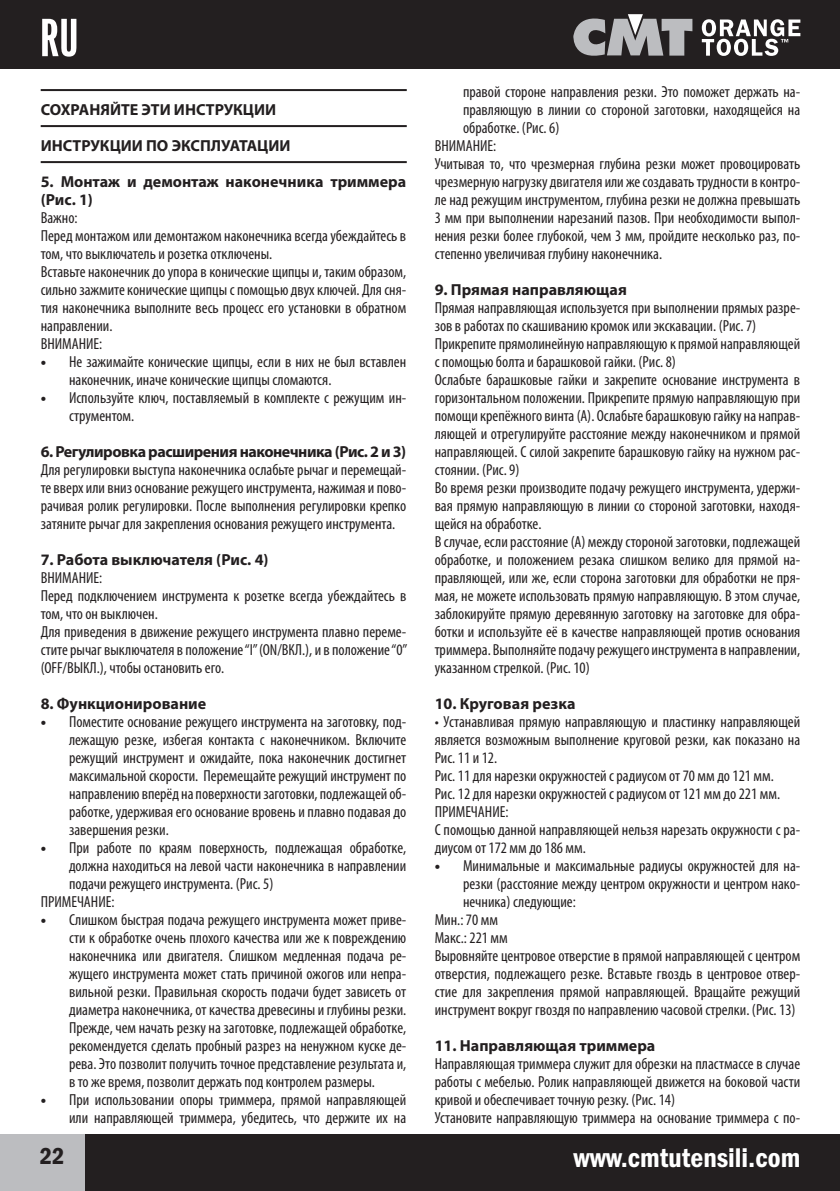
<style>
.page{position:relative;width:840px;height:1191px;background:#fff}
.page>*{position:absolute;margin:0;border:0;box-sizing:border-box;transform-origin:0 0}
.t1{font:56px "Franklin Gothic Demi X Cmpr";color:#fff}
.t2{font:600 condensed 28px "Franklin Gothic";color:#fff}
.t3{font:600 condensed 24px "Franklin Gothic";color:#231f20}
.t4{font:condensed 16px/18px "Myriad Pro";color:#231f20}
.t5{font:700 16px/18px "Myriad Pro";color:#231f20}
.t6{font:700 16px "Myriad Pro";letter-spacing:-.03em;color:#231f20}
.s1{font-weight:700;font-stretch:normal}
</style>
<div class="page">
<div style="left:0;top:0;width:839px;height:68px;background:#231f20"></div>
<svg style="left:701px;top:19px;width:99px;height:37px"></svg>
<svg style="left:573px;top:14px;width:119px;height:42px"></svg>
<div style="left:0;top:1134px;width:85px;height:57px;background:#bcbdc0"></div>
<div style="left:85px;top:1134px;width:754px;height:57px;background:#231f20"></div>
<hr style="left:41px;top:89px;width:365px;height:2px;background:#231f20">
<hr style="left:41px;top:125px;width:365px;height:2px;background:#231f20">
<hr style="left:41px;top:161px;width:365px;height:2px;background:#231f20">
<h1 class="t1" style="left:40px;top:7px;width:41px">RU</h1>
<p class="t5" style="left:41px;top:100px;width:237px">СОХРАНЯЙТЕ ЭТИ ИНСТРУКЦИИ</p>
<p class="t5" style="left:41px;top:136px;width:251px">ИНСТРУКЦИИ ПО ЭКСПЛУАТАЦИИ</p>
<p class="t5" style="left:41px;top:172px;width:367px">5. Монтаж и демонтаж наконечника триммера (Рис. 1)</p>
<p class="t4" style="left:41px;top:209px;width:367px">Важно:<br>Перед монтажом или демонтажом наконечника всегда убеждайтесь в том, что выключатель и розетка отключены.<br>Вставьте наконечник до упора в конические щипцы и, таким образом, сильно зажмите конические щипцы с помощью двух ключей. Для сня&shy;тия наконечника выполните весь процесс его установки в обратном направлении.<br>ВНИМАНИЕ:</p>
<p class="t4" style="left:69px;top:353px;width:338px;text-indent:-28px"><span class="s1">•</span> Не зажимайте конические щипцы, если в них не был вставлен наконечник, иначе конические щипцы сломаются.</p>
<p class="t4" style="left:69px;top:389px;width:338px;text-indent:-28px"><span class="s1">•</span> Используйте ключ, поставляемый в комплекте с режущим ин&shy;струментом.</p>
<p class="t6" style="left:41px;top:441px;width:367px">6. Регулировка расширения наконечника (Рис. 2 и 3)</p>
<p class="t4" style="left:41px;top:461px;width:367px;text-align:justify">Для регулировки выступа наконечника ослабьте рычаг и перемещай&shy;те вверх или вниз основание режущего инструмента, нажимая и пово&shy;рачивая ролик регулировки. После выполнения регулировки крепко затяните рычаг для закрепления основания режущего инструмента.</p>
<p class="t5" style="left:41px;top:550px;width:229px">7. Работа выключателя (Рис. 4)</p>
<p class="t4" style="left:41px;top:569px;width:368px">ВНИМАНИЕ:<br>Перед подключением инструмента к розетке всегда убеждайтесь в том, что он выключен.<br>Для приведения в движение режущего инструмента плавно переме&shy;стите рычаг выключателя в положение “I” (ON/ВКЛ.), и в положение “0” (OFF/ВЫКЛ.), чтобы остановить его.</p>
<p class="t5" style="left:41px;top:694px;width:167px">8. Функционирование</p>
<p class="t4" style="left:69px;top:713px;width:338px;text-align:justify;text-indent:-28px"><span class="s1">•</span> Поместите основание режущего инструмента на заготовку, под&shy;лежащую резке, избегая контакта с наконечником. Включите режущий инструмент и ожидайте, пока наконечник достигнет максимальной скорости. Перемещайте режущий инструмент по направлению вперёд на поверхности заготовки, подлежащей об&shy;работке, удерживая его основание вровень и плавно подавая до завершения резки.</p>
<p class="t4" style="left:41px;top:839px;width:367px"><span class="s1">•</span> При работе по краям поверхность, подлежащая обработке,</p>
<p class="t4" style="left:69px;top:857px;width:338px">должна находиться на левой части наконечника в направлении</p>
<p class="t4" style="left:69px;top:875px;width:206px">подачи режущего инструмента. (Рис. 5)</p>
<p class="t4" style="left:41px;top:893px;width:75px">ПРИМЕЧАНИЕ:</p>
<p class="t4" style="left:69px;top:911px;width:338px;text-align:justify;text-indent:-28px"><span class="s1">•</span> Слишком быстрая подача режущего инструмента может приве&shy;сти к обработке очень плохого качества или же к повреждению наконечника или двигателя. Слишком медленная подача ре&shy;жущего инструмента может стать причиной ожогов или непра&shy;вильной резки. Правильная скорость подачи будет зависеть от диаметра наконечника, от качества древесины и глубины резки.<br>Прежде, чем начать резку на заготовке, подлежащей обработке, рекомендуется сделать пробный разрез на ненужном куске де&shy;рева. Это позволит получить точное представление результата и, в то же время, позволит держать под контролем размеры.</p>
<p class="t4" style="left:41px;top:1091px;width:367px;text-align:right"><span class="s1">•</span> При использовании опоры триммера, прямой направляющей или направляющей триммера, убедитесь, что держите их на</p>
<p class="t4" style="left:462px;top:83px;width:338px">правой стороне направления резки. Это поможет держать на-</p>
<p class="t4" style="left:462px;top:101px;width:338px">правляющую в линии со стороной заготовки, находящейся на</p>
<p class="t4" style="left:462px;top:119px;width:98px">обработке. (Рис. 6)</p>
<p class="t4" style="left:434px;top:137px;width:63px">ВНИМАНИЕ:</p>
<p class="t4" style="left:434px;top:155px;width:367px">Учитывая то, что чрезмерная глубина резки может провоцировать</p>
<p class="t4" style="left:434px;top:173px;width:367px">чрезмерную нагрузку двигателя или же создавать трудности в контро-</p>
<p class="t4" style="left:434px;top:191px;width:367px">ле над режущим инструментом, глубина резки не должна превышать</p>
<p class="t4" style="left:434px;top:209px;width:367px">3 мм при выполнении нарезаний пазов. При необходимости выпол-</p>
<p class="t4" style="left:434px;top:227px;width:367px">нения резки более глубокой, чем 3 мм, пройдите несколько раз, по-</p>
<p class="t4" style="left:434px;top:245px;width:229px">степенно увеличивая глубину наконечника.</p>
<p class="t5" style="left:434px;top:280px;width:194px">9. Прямая направляющая</p>
<p class="t4" style="left:434px;top:299px;width:367px">Прямая направляющая используется при выполнении прямых разре&shy;зов в работах по скашиванию кромок или экскавации. (Рис. 7)<br>Прикрепите прямолинейную направляющую к прямой направляющей с помощью болта и барашковой гайки. (Рис. 8)<br>Ослабьте барашковые гайки и закрепите основание инструмента в горизонтальном положении. Прикрепите прямую направляющую при помощи крепёжного винта (A). Ослабьте барашковую гайку на направ&shy;ляющей и отрегулируйте расстояние между наконечником и прямой направляющей. С силой закрепите барашковую гайку на нужном рас&shy;стоянии. (Рис. 9)<br>Во время резки производите подачу режущего инструмента, удержи&shy;вая прямую направляющую в линии со стороной заготовки, находя&shy;щейся на обработке.<br>В случае, если расстояние (A) между стороной заготовки, подлежащей обработке, и положением резака слишком велико для прямой на&shy;правляющей, или же, если сторона заготовки для обработки не пря&shy;мая, не можете использовать прямую направляющую. В этом случае, заблокируйте прямую деревянную заготовку на заготовке для обра&shy;ботки и используйте её в качестве направляющей против основания триммера. Выполняйте подачу режущего инструмента в направлении, указанном стрелкой. (Рис. 10)</p>
<p class="t5" style="left:434px;top:694px;width:142px">10. Круговая резка</p>
<p class="t4" style="left:434px;top:713px;width:367px">• Устанавливая прямую направляющую и пластинку направляющей является возможным выполнение круговой резки, как показано на Рис. 11 и 12.<br>Рис. 11 для нарезки окружностей с радиусом от 70 мм до 121 мм.<br>Рис. 12 для нарезки окружностей с радиусом от 121 мм до 221 мм.<br>ПРИМЕЧАНИЕ:<br>С помощью данной направляющей нельзя нарезать окружности с ра&shy;диусом от 172 мм до 186 мм.</p>
<p class="t4" style="left:434px;top:857px;width:367px"><span class="s1">•</span> Минимальные и максимальные радиусы окружностей для на-</p>
<p class="t4" style="left:462px;top:875px;width:338px">резки (расстояние между центром окружности и центром нако-</p>
<p class="t4" style="left:462px;top:893px;width:114px">нечника) следующие:</p>
<p class="t4" style="left:434px;top:911px;width:65px">Мин.: 70 мм</p>
<p class="t4" style="left:434px;top:929px;width:74px">Макс.: 221 мм</p>
<p class="t4" style="left:434px;top:947px;width:367px">Выровняйте центровое отверстие в прямой направляющей с центром</p>
<p class="t4" style="left:434px;top:965px;width:367px">отверстия, подлежащего резке. Вставьте гвоздь в центровое отвер-</p>
<p class="t4" style="left:434px;top:983px;width:367px">стие для закрепления прямой направляющей. Вращайте режущий</p>
<p class="t4" style="left:434px;top:1001px;width:362px">инструмент вокруг гвоздя по направлению часовой стрелки. (Рис. 13)</p>
<p class="t5" style="left:434px;top:1036px;width:222px">11. Направляющая триммера</p>
<p class="t4" style="left:434px;top:1055px;width:367px">Направляющая триммера служит для обрезки на пластмассе в случае работы с мебелью. Ролик направляющей движется на боковой части кривой и обеспечивает точную резку. (Рис. 14)<br>Установите направляющую триммера на основание триммера с по-</p>
<h3 class="t3" style="left:40px;top:1142px;width:26px">22</h3>
<h2 class="t2" style="left:573px;top:1141px;width:228px">www.cmtutensili.com</h2>
</div>
